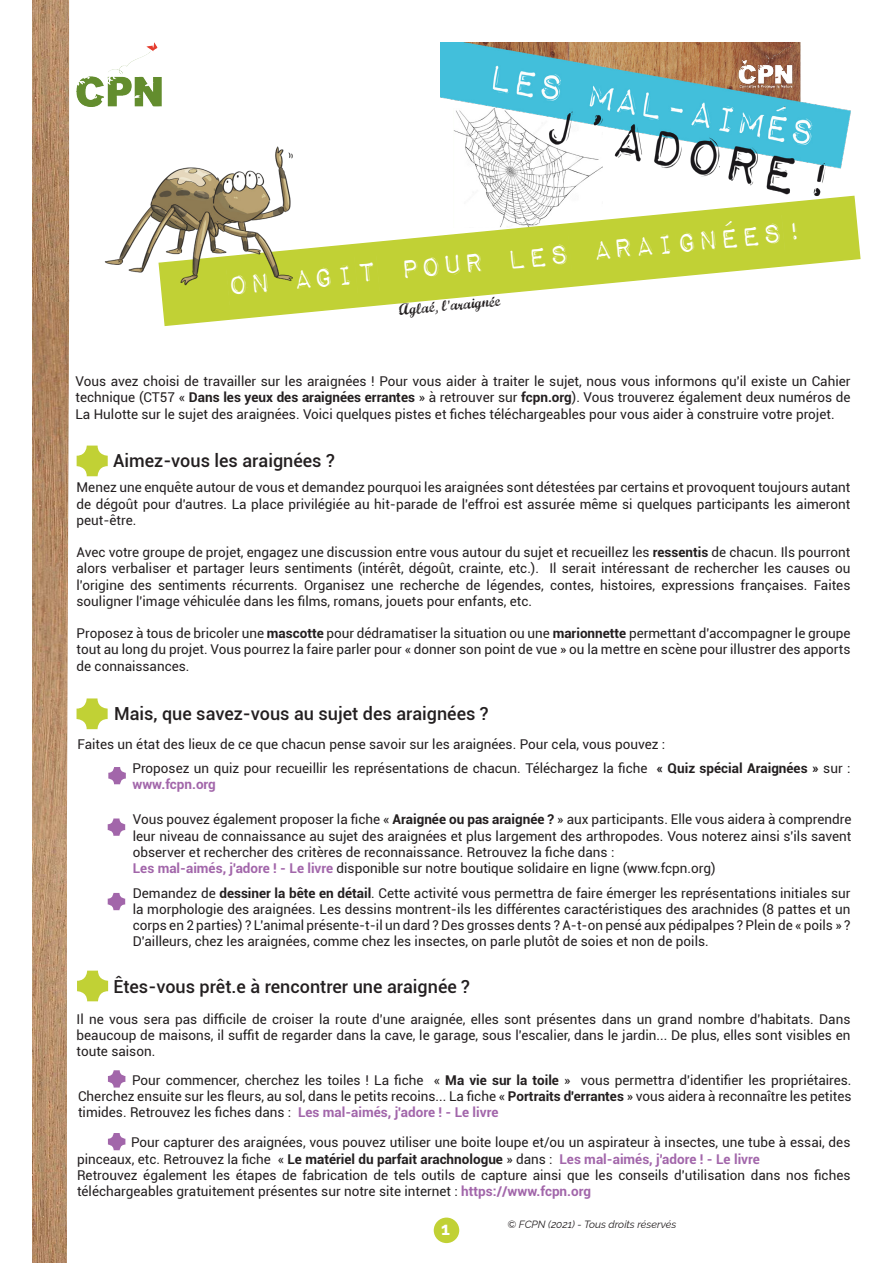
<style>
.page{position:relative;width:893px;height:1263px;background:#fff}
.page>*{position:absolute;margin:0;border:0;box-sizing:border-box;transform-origin:0 0}
.t1{font:36px "Impact Label";color:#c1d135}
.t2{font:500 18px "Roboto";color:#231f20}
.t3{font:700 18px "Raleway";color:#fff}
.t4{font:15px "Marcelle Script";color:#231f20}
.t5{font:13.5px/16.2px "Roboto";color:#231f20;text-align:justify}
.t6{font:italic 10.5px "Raleway";color:#231f20}
.s1{font-weight:700}
.s2{font-weight:700;color:#a266aa}
</style>
<div class="page">
<img style="left:441px;top:43px;width:410px;height:152px">
<svg style="left:161px;top:195px;width:700px;height:131px"></svg>
<img style="left:32px;top:302px;width:37px;height:537px">
<img style="left:32px;top:839px;width:35px;height:424px">
<img style="left:32px;top:0;width:37px;height:302px">
<div style="left:434px;top:1217px;width:25px;height:26px;background:#c1d135;border-radius:50%"></div>
<svg style="left:77px;top:446px;width:31px;height:30px"></svg>
<img style="left:728px;top:42px;width:76px;height:81px">
<svg style="left:108px;top:818px;width:17px;height:18px"></svg>
<svg style="left:108px;top:767px;width:18px;height:17px"></svg>
<svg style="left:77px;top:698px;width:31px;height:31px"></svg>
<svg style="left:108px;top:893px;width:17px;height:17px"></svg>
<img style="left:77px;top:43px;width:85px;height:63px">
<svg style="left:77px;top:971px;width:31px;height:30px"></svg>
<svg style="left:108px;top:1070px;width:17px;height:17px"></svg>
<svg style="left:108px;top:1133px;width:17px;height:17px"></svg>
<img style="left:104px;top:146px;width:204px;height:148px">
<p class="t1" style="left:226px;top:267px;width:581px;rotate:-6deg">on agit pour les araignées!</p>
<p class="t4" style="left:398px;top:300px;width:103px;rotate:-6deg">Aglaé, l'araignée</p>
<p class="t5" style="left:76px;top:373px;width:776px">Vous avez choisi de travailler sur les araignées ! Pour vous aider à traiter le sujet, nous vous informons qu'il existe un Cahier technique (CT57 « <span class="s1">Dans les yeux des araignées errantes</span> » à retrouver sur <span class="s1">fcpn.org</span>). Vous trouverez également deux numéros de La Hulotte sur le sujet des araignées. Voici quelques pistes et fiches téléchargeables pour vous aider à construire votre projet.</p>
<p class="t2" style="left:113px;top:448px;width:223px">Aimez-vous les araignées ?</p>
<p class="t5" style="left:77px;top:479px;width:775px">Menez une enquête autour de vous et demandez pourquoi les araignées sont détestées par certains et provoquent toujours autant de dégoût pour d'autres. La place privilégiée au hit-parade de l'effroi est assurée même si quelques participants les aimeront peut-être.</p>
<p class="t5" style="left:77px;top:544px;width:775px">Avec votre groupe de projet, engagez une discussion entre vous autour du sujet et recueillez les <span class="s1">ressentis</span> de chacun. Ils pourront alors verbaliser et partager leurs sentiments (intérêt, dégoût, crainte, etc.). Il serait intéressant de rechercher les causes ou l'origine des sentiments récurrents. Organisez une recherche de légendes, contes, histoires, expressions françaises. Faites souligner l'image véhiculée dans les films, romans, jouets pour enfants, etc.</p>
<p class="t5" style="left:77px;top:625px;width:775px">Proposez à tous de bricoler une <span class="s1">mascotte</span> pour dédramatiser la situation ou une <span class="s1">marionnette</span> permettant d'accompagner le groupe tout au long du projet. Vous pourrez la faire parler pour « donner son point de vue » ou la mettre en scène pour illustrer des apports de connaissances.</p>
<p class="t2" style="left:114px;top:701px;width:376px">Mais, que savez-vous au sujet des araignées ?</p>
<p class="t5" style="left:132px;top:759px;width:720px">Proposez un quiz pour recueillir les représentations de chacun. Téléchargez la fiche <span class="s1">« Quiz spécial Araignées »</span> sur : <span class="s2">www.fcpn.org</span></p>
<p class="t5" style="left:133px;top:811px;width:720px">Vous pouvez également proposer la fiche « <span class="s1">Araignée ou pas araignée ?</span> » aux participants. Elle vous aidera à comprendre leur niveau de connaissance au sujet des araignées et plus largement des arthropodes. Vous noterez ainsi s'ils savent observer et rechercher des critères de reconnaissance. Retrouvez la fiche dans :</p>
<p class="t5" style="left:133px;top:860px;width:584px"><span class="s2">Les mal-aimés, j'adore ! - Le livre</span> disponible sur notre boutique solidaire en ligne (www.fcpn.org)</p>
<p class="t5" style="left:133px;top:884px;width:719px">Demandez de <span class="s1">dessiner la bête en détail</span>. Cette activité vous permettra de faire émerger les représentations initiales sur la morphologie des araignées. Les dessins montrent-ils les différentes caractéristiques des arachnides (8 pattes et un corps en 2 parties) ? L'animal présente-t-il un dard ? Des grosses dents ? A-t-on pensé aux pédipalpes ? Plein de « poils » ?<br>D'ailleurs, chez les araignées, comme chez les insectes, on parle plutôt de soies et non de poils.</p>
<p class="t5" style="left:78px;top:736px;width:589px">Faites un état des lieux de ce que chacun pense savoir sur les araignées. Pour cela, vous pouvez :</p>
<p class="t2" style="left:113px;top:974px;width:358px">Êtes-vous prêt.e à rencontrer une araignée ?</p>
<p class="t5" style="left:77px;top:1010px;width:775px">Il ne vous sera pas difficile de croiser la route d'une araignée, elles sont présentes dans un grand nombre d'habitats. Dans beaucoup de maisons, il suffit de regarder dans la cave, le garage, sous l'escalier, dans le jardin... De plus, elles sont visibles en toute saison.</p>
<p class="t5" style="left:78px;top:1071px;width:775px;text-indent:54px">Pour commencer, cherchez les toiles ! La fiche « <span class="s1">Ma vie sur la toile</span> » vous permettra d'identifier les propriétaires.<br>Cherchez ensuite sur les fleurs, au sol, dans le petits recoins... La fiche « <span class="s1">Portraits d'errantes</span> » vous aidera à reconnaître les petites timides. Retrouvez les fiches dans : <span class="s2">Les mal-aimés, j'adore ! - Le livre</span></p>
<p class="t5" style="left:77px;top:1134px;width:775px;text-indent:54px">Pour capturer des araignées, vous pouvez utiliser une boite loupe et/ou un aspirateur à insectes, une tube à essai, des pinceaux, etc. Retrouvez la fiche « <span class="s1">Le matériel du parfait arachnologue</span> » dans : <span class="s2">Les mal-aimés, j'adore ! - Le livre</span></p>
<p class="t5" style="left:77px;top:1166px;width:775px">Retrouvez également les étapes de fabrication de tels outils de capture ainsi que les conseils d'utilisation dans nos fiches téléchargeables gratuitement présentes sur notre site internet : <span class="s2">https://www.fcpn.org</span></p>
<p class="t3" style="left:441px;top:1218px;width:10px">1</p>
<p class="t6" style="left:507px;top:1215px;width:170px">© FCPN (2021) - Tous droits réservés</p>
</div>
